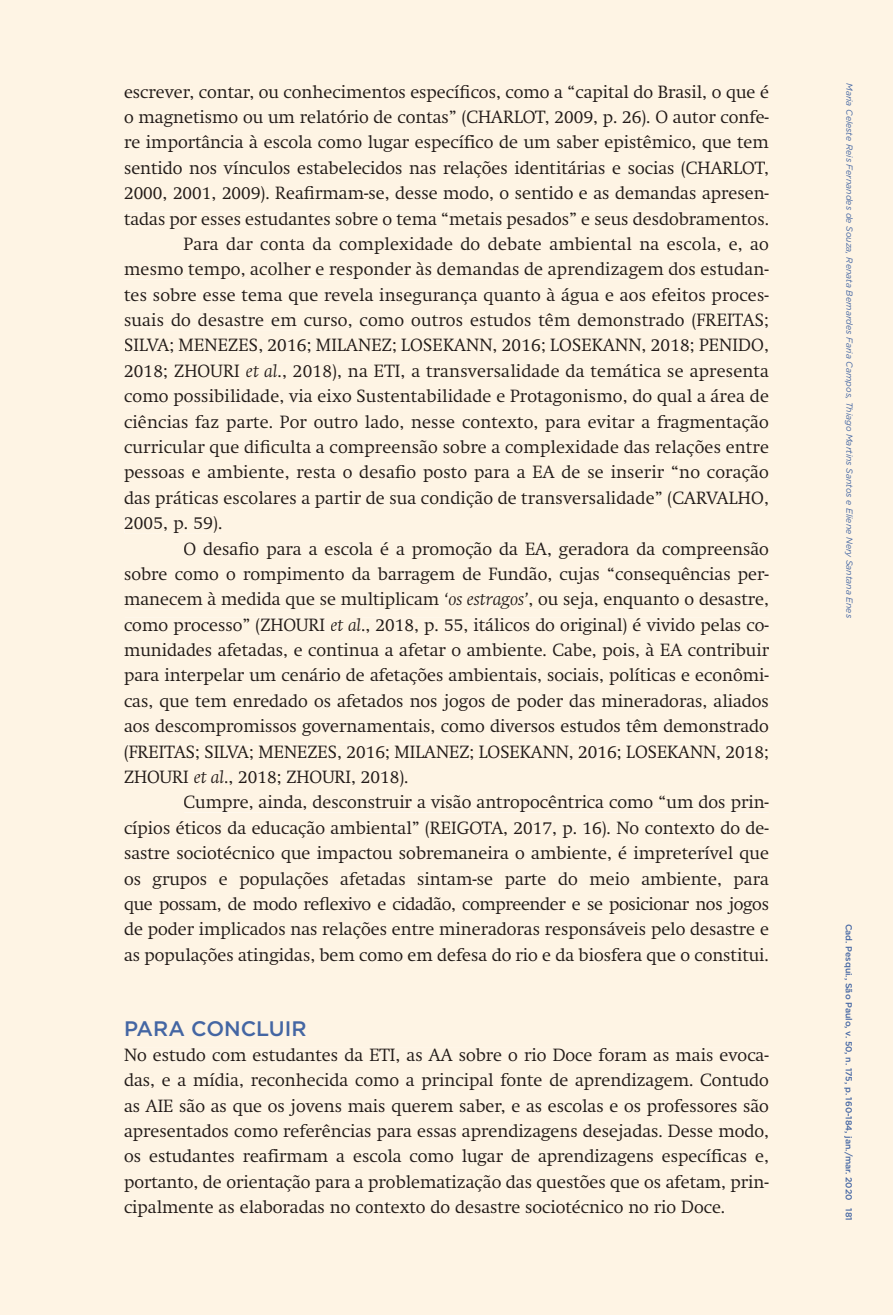
<style>
.page{position:relative;width:893px;height:1315px;background:#fef4e4}
.page>*{position:absolute;margin:0;border:0;box-sizing:border-box;transform-origin:0 0}
.t1{font:500 21px "Gotham HTF";color:#4466a3}
.t2{font:300 17.5px/25.4px "Swift";color:#221b18;text-align:justify}
.t3{font:300 17.5px "Swift";letter-spacing:-.02em;color:#221b18}
.t4{font:italic 8.75px "Gotham HTF";color:#4466a3}
.t5{font:500 8.75px "Gotham HTF";color:#4466a3}
.s1{font-style:italic}
</style>
<div class="page">
<div style="left:845px;top:83px;width:8px;height:535px;background:#fef4e4"></div>
<div style="left:844px;top:924px;width:9px;height:295px;background:#fef4e4"></div>
<div style="left:125px;top:85px;width:644px;height:17px;background:#fef4e4"></div>
<div style="left:125px;top:110px;width:644px;height:17px;background:#fef4e4"></div>
<div style="left:124px;top:135px;width:645px;height:17px;background:#fef4e4"></div>
<div style="left:125px;top:161px;width:644px;height:17px;background:#fef4e4"></div>
<div style="left:125px;top:186px;width:644px;height:17px;background:#fef4e4"></div>
<div style="left:124px;top:212px;width:645px;height:17px;background:#fef4e4"></div>
<div style="left:184px;top:237px;width:585px;height:17px;background:#fef4e4"></div>
<div style="left:124px;top:262px;width:645px;height:17px;background:#fef4e4"></div>
<div style="left:124px;top:288px;width:645px;height:17px;background:#fef4e4"></div>
<div style="left:125px;top:313px;width:644px;height:17px;background:#fef4e4"></div>
<div style="left:125px;top:339px;width:644px;height:14px;background:#fef4e4"></div>
<div style="left:125px;top:364px;width:115px;height:15px;background:#fef4e4"></div>
<div style="left:246px;top:364px;width:31px;height:13px;background:#fef4e4"></div>
<div style="left:279px;top:364px;width:490px;height:17px;background:#fef4e4"></div>
<div style="left:125px;top:389px;width:644px;height:17px;background:#fef4e4"></div>
<div style="left:125px;top:414px;width:644px;height:18px;background:#fef4e4"></div>
<div style="left:125px;top:440px;width:644px;height:17px;background:#fef4e4"></div>
<div style="left:124px;top:465px;width:645px;height:17px;background:#fef4e4"></div>
<div style="left:125px;top:491px;width:644px;height:17px;background:#fef4e4"></div>
<div style="left:125px;top:516px;width:97px;height:17px;background:#fef4e4"></div>
<div style="left:184px;top:541px;width:585px;height:17px;background:#fef4e4"></div>
<div style="left:125px;top:567px;width:644px;height:17px;background:#fef4e4"></div>
<div style="left:124px;top:592px;width:315px;height:17px;background:#fef4e4"></div>
<div style="left:445px;top:593px;width:83px;height:16px;background:#fef4e4"></div>
<div style="left:530px;top:592px;width:239px;height:17px;background:#fef4e4"></div>
<div style="left:125px;top:618px;width:200px;height:17px;background:#fef4e4"></div>
<div style="left:331px;top:618px;width:30px;height:13px;background:#fef4e4"></div>
<div style="left:362px;top:618px;width:407px;height:17px;background:#fef4e4"></div>
<div style="left:124px;top:643px;width:645px;height:17px;background:#fef4e4"></div>
<div style="left:124px;top:668px;width:645px;height:17px;background:#fef4e4"></div>
<div style="left:125px;top:694px;width:644px;height:17px;background:#fef4e4"></div>
<div style="left:125px;top:719px;width:644px;height:17px;background:#fef4e4"></div>
<div style="left:125px;top:744px;width:644px;height:17px;background:#fef4e4"></div>
<div style="left:125px;top:770px;width:64px;height:13px;background:#fef4e4"></div>
<div style="left:194px;top:770px;width:30px;height:13px;background:#fef4e4"></div>
<div style="left:225px;top:770px;width:182px;height:17px;background:#fef4e4"></div>
<div style="left:184px;top:795px;width:585px;height:17px;background:#fef4e4"></div>
<div style="left:125px;top:821px;width:644px;height:17px;background:#fef4e4"></div>
<div style="left:125px;top:846px;width:644px;height:17px;background:#fef4e4"></div>
<div style="left:125px;top:871px;width:644px;height:17px;background:#fef4e4"></div>
<div style="left:125px;top:897px;width:644px;height:17px;background:#fef4e4"></div>
<div style="left:125px;top:922px;width:644px;height:17px;background:#fef4e4"></div>
<div style="left:125px;top:947px;width:643px;height:17px;background:#fef4e4"></div>
<div style="left:126px;top:1020px;width:180px;height:15px;background:#fef4e4"></div>
<div style="left:124px;top:1048px;width:645px;height:15px;background:#fef4e4"></div>
<div style="left:125px;top:1073px;width:644px;height:17px;background:#fef4e4"></div>
<div style="left:125px;top:1098px;width:644px;height:17px;background:#fef4e4"></div>
<div style="left:125px;top:1124px;width:644px;height:17px;background:#fef4e4"></div>
<div style="left:125px;top:1149px;width:644px;height:17px;background:#fef4e4"></div>
<div style="left:124px;top:1174px;width:645px;height:17px;background:#fef4e4"></div>
<div style="left:125px;top:1200px;width:599px;height:17px;background:#fef4e4"></div>
<p class="t2" style="left:124px;top:79px;width:646px">escrever, contar, ou conhecimentos específicos, como a “capital do Brasil, o que é</p>
<p class="t2" style="left:124px;top:104px;width:646px">o magnetismo ou um relatório de contas” (CHARLOT, 2009, p. 26). O autor confe-</p>
<p class="t2" style="left:124px;top:130px;width:646px">re importância à escola como lugar específico de um saber epistêmico, que tem</p>
<p class="t2" style="left:124px;top:155px;width:646px">sentido nos vínculos estabelecidos nas relações identitárias e socias (CHARLOT,</p>
<p class="t2" style="left:124px;top:181px;width:646px">2000, 2001, 2009). Reafirmam-se, desse modo, o sentido e as demandas apresen-</p>
<p class="t2" style="left:124px;top:206px;width:646px">tadas por esses estudantes sobre o tema “metais pesados” e seus desdobramentos.</p>
<p class="t2" style="left:184px;top:231px;width:587px">Para dar conta da complexidade do debate ambiental na escola, e, ao</p>
<p class="t2" style="left:124px;top:257px;width:646px">mesmo tempo, acolher e responder às demandas de aprendizagem dos estudan-</p>
<p class="t2" style="left:124px;top:282px;width:646px">tes sobre esse tema que revela insegurança quanto à água e aos efeitos proces-</p>
<p class="t2" style="left:124px;top:307px;width:646px">suais do desastre em curso, como outros estudos têm demonstrado (FREITAS;</p>
<p class="t2" style="left:124px;top:333px;width:646px">SILVA; MENEZES, 2016; MILANEZ; LOSEKANN, 2016; LOSEKANN, 2018; PENIDO,</p>
<p class="t2" style="left:124px;top:358px;width:646px">2018; ZHOURI <span class="s1">et al</span>., 2018), na ETI, a transversalidade da temática se apresenta</p>
<p class="t2" style="left:124px;top:384px;width:646px">como possibilidade, via eixo Sustentabilidade e Protagonismo, do qual a área de</p>
<p class="t2" style="left:124px;top:409px;width:646px">ciências faz parte. Por outro lado, nesse contexto, para evitar a fragmentação</p>
<p class="t2" style="left:124px;top:434px;width:646px">curricular que dificulta a compreensão sobre a complexidade das relações entre</p>
<p class="t2" style="left:124px;top:460px;width:646px">pessoas e ambiente, resta o desafio posto para a EA de se inserir “no coração</p>
<p class="t2" style="left:124px;top:485px;width:646px">das práticas escolares a partir de sua condição de transversalidade” (CARVALHO,</p>
<p class="t2" style="left:124px;top:510px;width:100px">2005, p. 59).</p>
<p class="t2" style="left:184px;top:536px;width:587px">O desafio para a escola é a promoção da EA, geradora da compreensão</p>
<p class="t2" style="left:124px;top:561px;width:646px">sobre como o rompimento da barragem de Fundão, cujas “consequências per-</p>
<p class="t2" style="left:124px;top:587px;width:646px">manecem à medida que se multiplicam <span class="s1">‘os estragos’</span>, ou seja, enquanto o desastre,</p>
<p class="t2" style="left:124px;top:612px;width:646px">como processo” (ZHOURI <span class="s1">et al</span>., 2018, p. 55, itálicos do original) é vivido pelas co-</p>
<p class="t2" style="left:124px;top:637px;width:646px">munidades afetadas, e continua a afetar o ambiente. Cabe, pois, à EA contribuir</p>
<p class="t2" style="left:124px;top:663px;width:646px">para interpelar um cenário de afetações ambientais, sociais, políticas e econômi-</p>
<p class="t2" style="left:124px;top:688px;width:646px">cas, que tem enredado os afetados nos jogos de poder das mineradoras, aliados</p>
<p class="t2" style="left:124px;top:713px;width:646px">aos descompromissos governamentais, como diversos estudos têm demonstrado</p>
<p class="t2" style="left:124px;top:739px;width:646px">(FREITAS; SILVA; MENEZES, 2016; MILANEZ; LOSEKANN, 2016; LOSEKANN, 2018;</p>
<p class="t2" style="left:124px;top:764px;width:286px">ZHOURI <span class="s1">et al</span>., 2018; ZHOURI, 2018).</p>
<p class="t2" style="left:184px;top:790px;width:587px">Cumpre, ainda, desconstruir a visão antropocêntrica como “um dos prin-</p>
<p class="t2" style="left:124px;top:815px;width:646px">cípios éticos da educação ambiental” (REIGOTA, 2017, p. 16). No contexto do de-</p>
<p class="t2" style="left:124px;top:840px;width:646px">sastre sociotécnico que impactou sobremaneira o ambiente, é impreterível que</p>
<p class="t2" style="left:124px;top:866px;width:646px">os grupos e populações afetadas sintam-se parte do meio ambiente, para</p>
<p class="t3" style="left:124px;top:893px;width:646px">que possam, de modo reflexivo e cidadão, compreender e se posicionar nos jogos</p>
<p class="t2" style="left:124px;top:916px;width:646px">de poder implicados nas relações entre mineradoras responsáveis pelo desastre e</p>
<p class="t2" style="left:124px;top:942px;width:646px">as populações atingidas, bem como em defesa do rio e da biosfera que o constitui.</p>
<p class="t1" style="left:124px;top:1016px;width:184px">PARA CONCLUIR</p>
<p class="t2" style="left:124px;top:1042px;width:646px">No estudo com estudantes da ETI, as AA sobre o rio Doce foram as mais evoca&shy;das, e a mídia, reconhecida como a principal fonte de aprendizagem. Contudo as AIE são as que os jovens mais querem saber, e as escolas e os professores são apresentados como referências para essas aprendizagens desejadas. Desse modo, os estudantes reafirmam a escola como lugar de aprendizagens específicas e, portanto, de orientação para a problematização das questões que os afetam, prin&shy;cipalmente as elaboradas no contexto do desastre sociotécnico no rio Doce.</p>
<p class="t4" style="left:854px;top:83px;width:536px;rotate:90deg">Maria Celeste Reis Fernandes de Souza, Renata Bernardes Faria Campos, Thiago Martins Santos e Eliene Nery Santana Enes</p>
<p class="t5" style="left:854px;top:923px;width:298px;rotate:90deg">Cad. Pesqui., São Paulo, v. 50, n. 175, p. 160-184, jan./mar. 2020 181</p>
</div>
